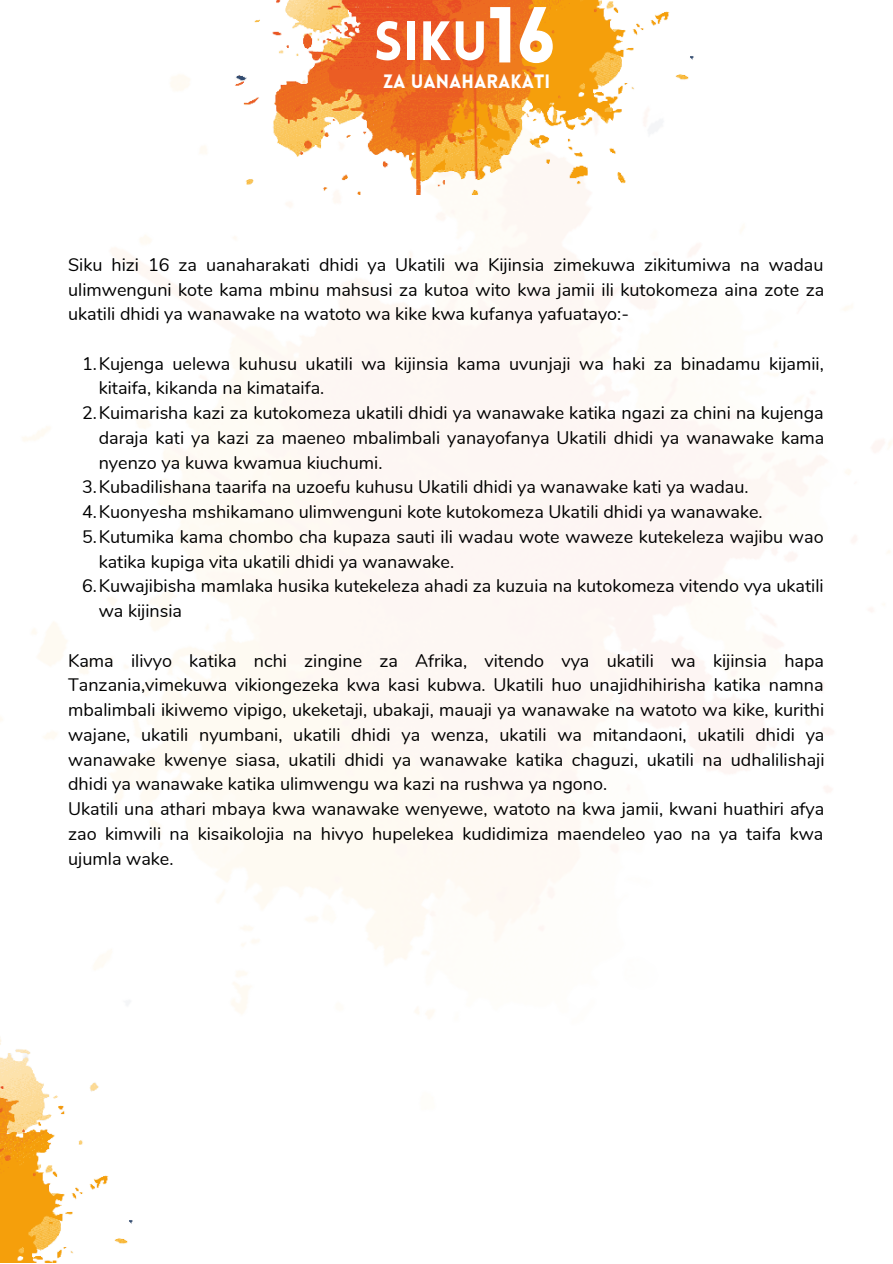
<style>
.page{position:relative;width:893px;height:1264px;background:#fff}
.page>*{position:absolute;margin:0;border:0;box-sizing:border-box;transform-origin:0 0}
.t1{font:900 54.15px "Lovelo";color:#fff}
.t2{font:900 18.9px "Lovelo";color:#fff}
.t3{font:18px/24.8px "Nunito";color:#000;text-align:justify}
.s1{font-size:77.55px}
</style>
<div class="page">
<img style="left:0;top:75px;width:892px;height:944px">
<img style="left:235px;top:0;width:463px;height:194px">
<img style="left:0;top:1014px;width:137px;height:248px">
<h1 class="t1" style="left:374px;top:19px;width:184px">SI<sub>S</sub>K<sub>IKU</sub>U<span class="s1">16</span></h1>
<p class="t2" style="left:383px;top:74px;width:169px">ZA UANAHARAKATI</p>
<p class="t3" style="left:68px;top:252px;width:757px">Siku hizi 16 za uanaharakati dhidi ya Ukatili wa Kijinsia zimekuwa zikitumiwa na wadau ulimwenguni kote kama mbinu mahsusi za kutoa wito kwa jamii ili kutokomeza aina zote za ukatili dhidi ya wanawake na watoto wa kike kwa kufanya yafuatayo:-</p>
<p class="t3" style="left:82px;top:351px;width:743px">1.Kujenga uelewa kuhusu ukatili wa kijinsia kama uvunjaji wa haki za binadamu kijamii,</p>
<p class="t3" style="left:99px;top:376px;width:227px">kitaifa, kikanda na kimataifa.</p>
<p class="t3" style="left:82px;top:401px;width:743px">2.Kuimarisha kazi za kutokomeza ukatili dhidi ya wanawake katika ngazi za chini na kujenga</p>
<p class="t3" style="left:99px;top:425px;width:727px">daraja kati ya kazi za maeneo mbalimbali yanayofanya Ukatili dhidi ya wanawake kama</p>
<p class="t3" style="left:99px;top:450px;width:285px">nyenzo ya kuwa kwamua kiuchumi.</p>
<p class="t3" style="left:82px;top:475px;width:668px">3.Kubadilishana taarifa na uzoefu kuhusu Ukatili dhidi ya wanawake kati ya wadau.</p>
<p class="t3" style="left:82px;top:500px;width:682px">4.Kuonyesha mshikamano ulimwenguni kote kutokomeza Ukatili dhidi ya wanawake.</p>
<p class="t3" style="left:82px;top:524px;width:743px">5.Kutumika kama chombo cha kupaza sauti ili wadau wote waweze kutekeleza wajibu wao</p>
<p class="t3" style="left:99px;top:549px;width:357px">katika kupiga vita ukatili dhidi ya wanawake.</p>
<p class="t3" style="left:82px;top:574px;width:743px">6.Kuwajibisha mamlaka husika kutekeleza ahadi za kuzuia na kutokomeza vitendo vya ukatili</p>
<p class="t3" style="left:99px;top:599px;width:85px">wa kijinsia</p>
<p class="t3" style="left:68px;top:648px;width:757px;text-align:left">Kama ilivyo katika nchi zingine za Afrika, vitendo vya ukatili wa kijinsia hapa Tanzania,vimekuwa vikiongezeka kwa kasi kubwa. Ukatili huo unajidhihirisha katika namna mbalimbali ikiwemo vipigo, ukeketaji, ubakaji, mauaji ya wanawake na watoto wa kike, kurithi wajane, ukatili nyumbani, ukatili dhidi ya wenza, ukatili wa mitandaoni, ukatili dhidi ya wanawake kwenye siasa, ukatili dhidi ya wanawake katika chaguzi, ukatili na udhalilishaji dhidi ya wanawake katika ulimwengu wa kazi na rushwa ya ngono.<br>Ukatili una athari mbaya kwa wanawake wenyewe, watoto na kwa jamii, kwani huathiri afya zao kimwili na kisaikolojia na hivyo hupelekea kudidimiza maendeleo yao na ya taifa kwa ujumla wake.</p>
</div>
